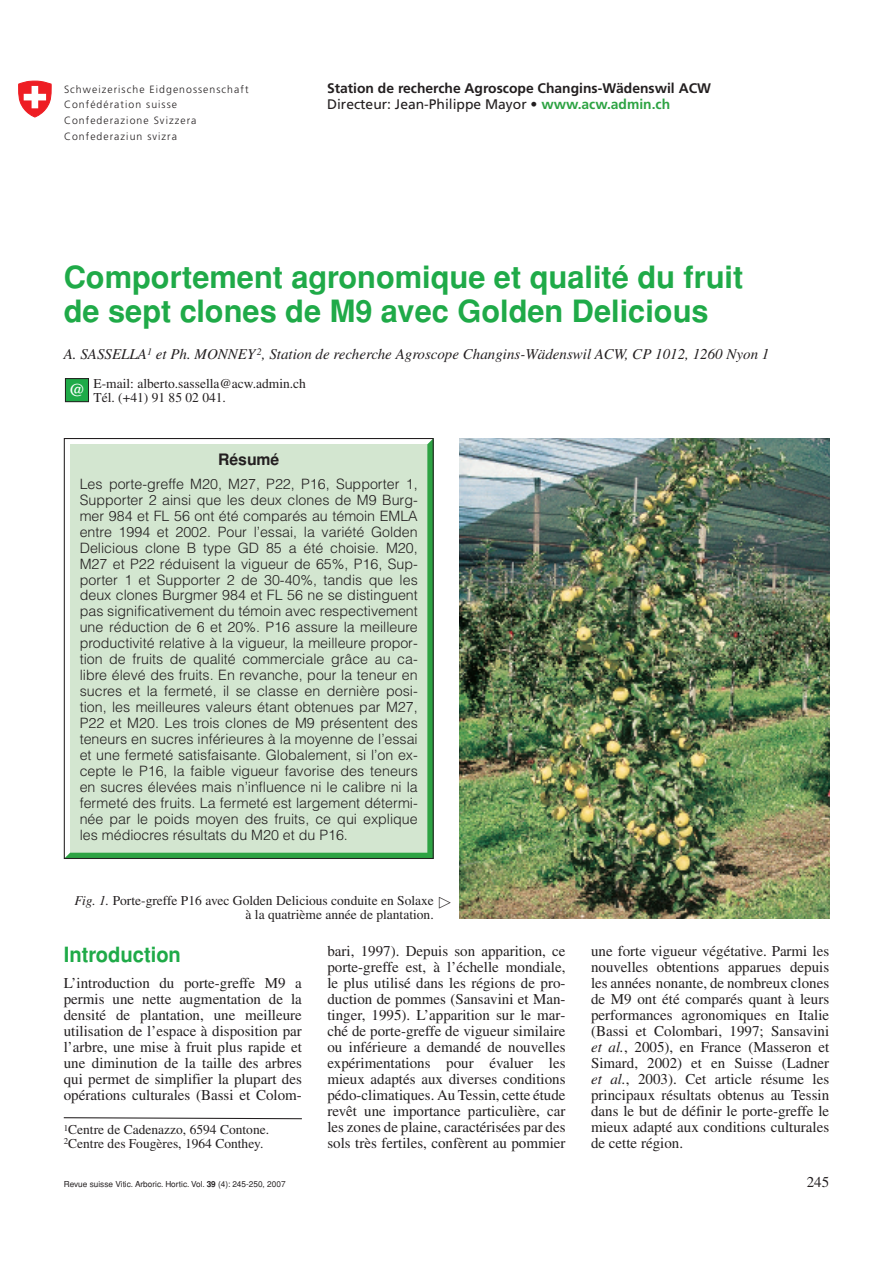
<style>
.page{position:relative;width:893px;height:1263px;background:#fff}
.page>*{position:absolute;margin:0;border:0;box-sizing:border-box;transform-origin:0 0}
.t1{font:700 30.75px/34px "Helvetica";color:#1faa48}
.t2{font:700 21px "Helvetica";color:#1faa48;scale:.96 1}
.t3{font:700 15.75px "Helvetica";color:#231f20}
.t4{font:15px/15.9px "Times";color:#231f20;text-align:justify}
.t5{font:italic 15px "Times";color:#231f20}
.t6{font:300 14.25px/15.9px "Helvetica";color:#231f20;text-align:justify}
.t7{font:700 13.8px/15.8px "Frutiger";color:#231f20}
.t8{font:13.5px/13.8px "Times";color:#231f20}
.t9{font:300 10.5px/15.9px "Frutiger";letter-spacing:.1em;color:#231f20}
.t10{font:8.25px "Helvetica";color:#231f20}
.s1{font-weight:400}
.s2{color:#2da343}
.s3{font-style:italic}
.s4{font-weight:700}
</style>
<div class="page">
<div style="left:66px;top:440px;width:366px;height:417px;background:#d3e6d0"></div>
<svg style="left:18px;top:80px;width:34px;height:38px"></svg>
<div style="left:65px;top:379px;width:24px;height:23px;background:#1faa48"></div>
<div style="left:65px;top:378px;width:24px;height:24px;border:1px solid #231f20"></div>
<div style="left:64px;top:438px;width:370px;height:421px;border:1px solid #231f20"></div>
<img style="left:459px;top:438px;width:370px;height:480px">
<svg style="left:63px;top:1117px;width:239px;height:3px"></svg>
<p class="t9" style="left:64px;top:82px;width:186px">Schweizerische Eidgenossenschaft<br>Confédération suisse<br>Confederazione Svizzera<br>Confederaziun svizra</p>
<p class="t7" style="left:327px;top:81px;width:385px">Station de recherche Agroscope Changins-Wädenswil ACW<br><span class="s1">Directeur: Jean-Philippe Mayor</span> • <span class="s2">www.acw.admin.ch</span></p>
<h1 class="t1" style="left:64px;top:260px;width:681px">Comportement agronomique et qualité du fruit de sept clones de M9 avec Golden Delicious</h1>
<p class="t5" style="left:64px;top:349px;width:707px">A. SASSELLA<sup>1</sup> et Ph. MONNEY<sup>2</sup>, Station de recherche Agroscope Changins-Wädenswil ACW, CP 1012, 1260 Nyon 1</p>
<p class="t8" style="left:69px;top:377px;width:238px;line-height:14.2px;text-indent:24px">E-mail: alberto.sassella@acw.admin.ch <sup>@</sup> Tél. (+41) 91 85 02 041.</p>
<p class="t3" style="left:218px;top:451px;width:63px">Résumé</p>
<p class="t6" style="left:80px;top:476px;width:340px">Les porte-greffe M20, M27, P22, P16, Supporter 1, Supporter 2 ainsi que les deux clones de M9 Burg&shy;mer 984 et FL 56 ont été comparés au témoin EMLA entre 1994 et 2002. Pour l’essai, la variété Golden Delicious clone B type GD 85 a été choisie. M20, M27 et P22 réduisent la vigueur de 65%, P16, Sup&shy;porter 1 et Supporter 2 de 30-40%, tandis que les deux clones Burgmer 984 et FL 56 ne se distinguent pas significativement du témoin avec respectivement une réduction de 6 et 20%. P16 assure la meilleure productivité relative à la vigueur, la meilleure propor&shy;tion de fruits de qualité commerciale grâce au ca&shy;libre élevé des fruits. En revanche, pour la teneur en sucres et la fermeté, il se classe en dernière posi&shy;tion, les meilleures valeurs étant obtenues par M27, P22 et M20. Les trois clones de M9 présentent des teneurs en sucres inférieures à la moyenne de l’essai et une fermeté satisfaisante. Globalement, si l’on ex&shy;cepte le P16, la faible vigueur favorise des teneurs en sucres élevées mais n’influence ni le calibre ni la fermeté des fruits. La fermeté est largement détermi&shy;née par le poids moyen des fruits, ce qui explique les médiocres résultats du M20 et du P16.</p>
<p class="t8" style="left:75px;top:895px;width:361px;text-align:right"><span class="s3">Fig. 1.</span> Porte-greffe P16 avec Golden Delicious conduite en Solaxe à la quatrième année de plantation.</p>
<h2 class="t2" style="left:64px;top:942px;width:124px">Introduction</h2>
<p class="t4" style="left:64px;top:977px;width:240px">L’introduction du porte-greffe M9 a permis une nette augmentation de la densité de plantation, une meilleure utilisation de l’espace à disposition par l’arbre, une mise à fruit plus rapide et une diminution de la taille des arbres qui permet de simplifier la plupart des opérations culturales (Bassi et Colom-</p>
<p class="t8" style="left:64px;top:1124px;width:207px"><sup>1</sup>Centre de Cadenazzo, 6594 Contone.<br><sup>2</sup>Centre des Fougères, 1964 Conthey.</p>
<p class="t4" style="left:327px;top:945px;width:240px">bari, 1997). Depuis son apparition, ce porte-greffe est, à l’échelle mondiale, le plus utilisé dans les régions de pro&shy;duction de pommes (Sansavini et Man&shy;tinger, 1995). L’apparition sur le mar&shy;ché de porte-greffe de vigueur similaire ou inférieure a demandé de nouvelles expérimentations pour évaluer les mieux adaptés aux diverses conditions pédo-climatiques. Au Tessin, cette étude revêt une importance particulière, car les zones de plaine, caractérisées par des sols très fertiles, confèrent au pommier</p>
<p class="t4" style="left:591px;top:945px;width:240px">une forte vigueur végétative. Parmi les nouvelles obtentions apparues depuis les années nonante, de nombreux clones de M9 ont été comparés quant à leurs performances agronomiques en Italie (Bassi et Colombari, 1997; Sansavini <span class="s3">et al.</span>, 2005), en France (Masseron et Simard, 2002) et en Suisse (Ladner <span class="s3">et al.</span>, 2003). Cet article résume les principaux résultats obtenus au Tessin dans le but de définir le porte-greffe le mieux adapté aux conditions culturales de cette région.</p>
<p class="t10" style="left:64px;top:1179px;width:223px">Revue suisse Vitic. Arboric. Hortic. Vol. <span class="s4">39</span> (4): 245-250, 2007</p>
<p class="t4" style="left:807px;top:1175px;width:24px">245</p>
</div>
